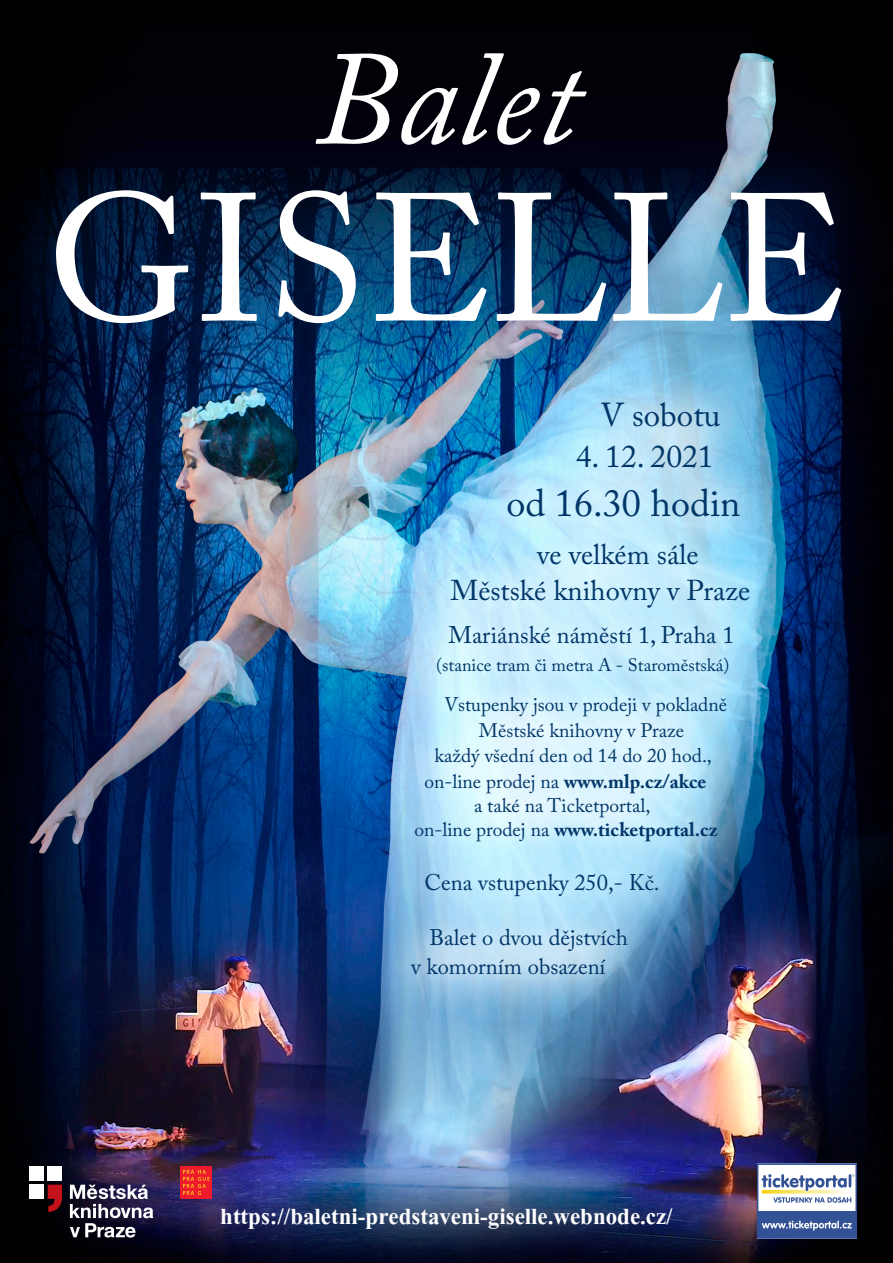
<style>
.page{position:relative;width:893px;height:1263px;background:#fff}
.page>*{position:absolute;margin:0;border:0;box-sizing:border-box;transform-origin:0 0}
.t1{font:180px "Adobe Caslon Pro";color:#fff}
.t2{font:italic 133.5px "Adobe Caslon Pro";color:#fff}
.t3{font:38.1px "Adobe Caslon Pro";color:#013668}
.t4{font:33px "Adobe Caslon Pro";color:#013668}
.t5{font:31.5px "Adobe Caslon Pro";color:#013668}
.t6{font:700 28.5px "Aparajita";color:#fff}
.t7{font:28.5px/36px "Adobe Caslon Pro";color:#013668}
.t8{font:24px "Adobe Caslon Pro";color:#013668}
.t9{font:22.5px/28.5px "Adobe Caslon Pro";color:#013668}
.t10{font:19.5px/24px "Adobe Caslon Pro";color:#013668;text-align:center}
.t11{font:18px "Adobe Caslon Pro";color:#013668}
.s1{font-weight:700}
</style>
<div class="page">
<img style="left:0;top:0;width:893px;height:1263px">
<div style="left:6px;top:140px;width:882px;height:233px;background:#013668;opacity:.75"></div>
<img style="left:371px;top:360px;width:420px;height:657px">
<img style="left:177px;top:1164px;width:539px;height:99px">
<svg style="left:48px;top:1185px;width:14px;height:27px"></svg>
<div style="left:48px;top:1167px;width:14px;height:14px;background:#fff"></div>
<div style="left:29px;top:1167px;width:15px;height:14px;background:#fff"></div>
<div style="left:29px;top:1185px;width:15px;height:14px;background:#fff"></div>
<svg style="left:70px;top:1185px;width:83px;height:52px"></svg>
<div style="left:180px;top:1167px;width:16px;height:32px;background:#ee1b2c"></div>
<div style="left:196px;top:1167px;width:16px;height:32px;background:#ee1b2c"></div>
<svg style="left:183px;top:1170px;width:27px;height:25px"></svg>
<div style="left:757px;top:1163px;width:100px;height:76px;background:#fff"></div>
<div style="left:758px;top:1212px;width:98px;height:26px;background:#335295"></div>
<div style="left:757px;top:1163px;width:100px;height:76px;border:2px solid #335295"></div>
<img style="left:761px;top:1190px;width:85px;height:3px">
<svg style="left:762px;top:1174px;width:92px;height:17px"></svg>
<svg style="left:773px;top:1197px;width:78px;height:6px"></svg>
<svg style="left:762px;top:1220px;width:90px;height:10px"></svg>
<p class="t2" style="left:314px;top:19px;width:267px">Balet</p>
<p class="t1" style="left:47px;top:153px;width:801px">GISELLE</p>
<p class="t4" style="left:600px;top:395px;width:122px">V sobotu</p>
<p class="t5" style="left:576px;top:437px;width:139px">4. 12. 2021</p>
<p class="t3" style="left:506px;top:481px;width:236px">od 16.30 hodin</p>
<p class="t7" style="left:450px;top:536px;width:301px;text-indent:87px">ve velkém sále<br>Městské knihovny v Praze</p>
<p class="t8" style="left:448px;top:621px;width:288px">Mariánské náměstí 1, Praha 1</p>
<p class="t11" style="left:436px;top:654px;width:295px">(stanice tram či metra A - Staroměstská)</p>
<p class="t10" style="left:444px;top:692px;width:284px">Vstupenky jsou v prodeji v pokladně</p>
<p class="t10" style="left:479px;top:718px;width:207px">Městské knihovny v Praze</p>
<p class="t10" style="left:434px;top:743px;width:279px">každý všední den od 14 do 20 hod.,</p>
<p class="t10" style="left:424px;top:769px;width:283px">on-line prodej na <span class="s1">www.mlp.cz/akce</span></p>
<p class="t10" style="left:415px;top:793px;width:304px">a také na Ticketportal,<br>on-line prodej na <span class="s1">www.ticketportal.cz</span></p>
<p class="t9" style="left:424px;top:867px;width:237px">Cena vstupenky 250,- Kč.</p>
<p class="t9" style="left:411px;top:923px;width:218px;text-indent:18px">Balet o dvou dějstvích v komorním obsazení</p>
<p class="t6" style="left:220px;top:1203px;width:454px">https://baletni-predstaveni-giselle.webnode.cz/</p>
</div>
